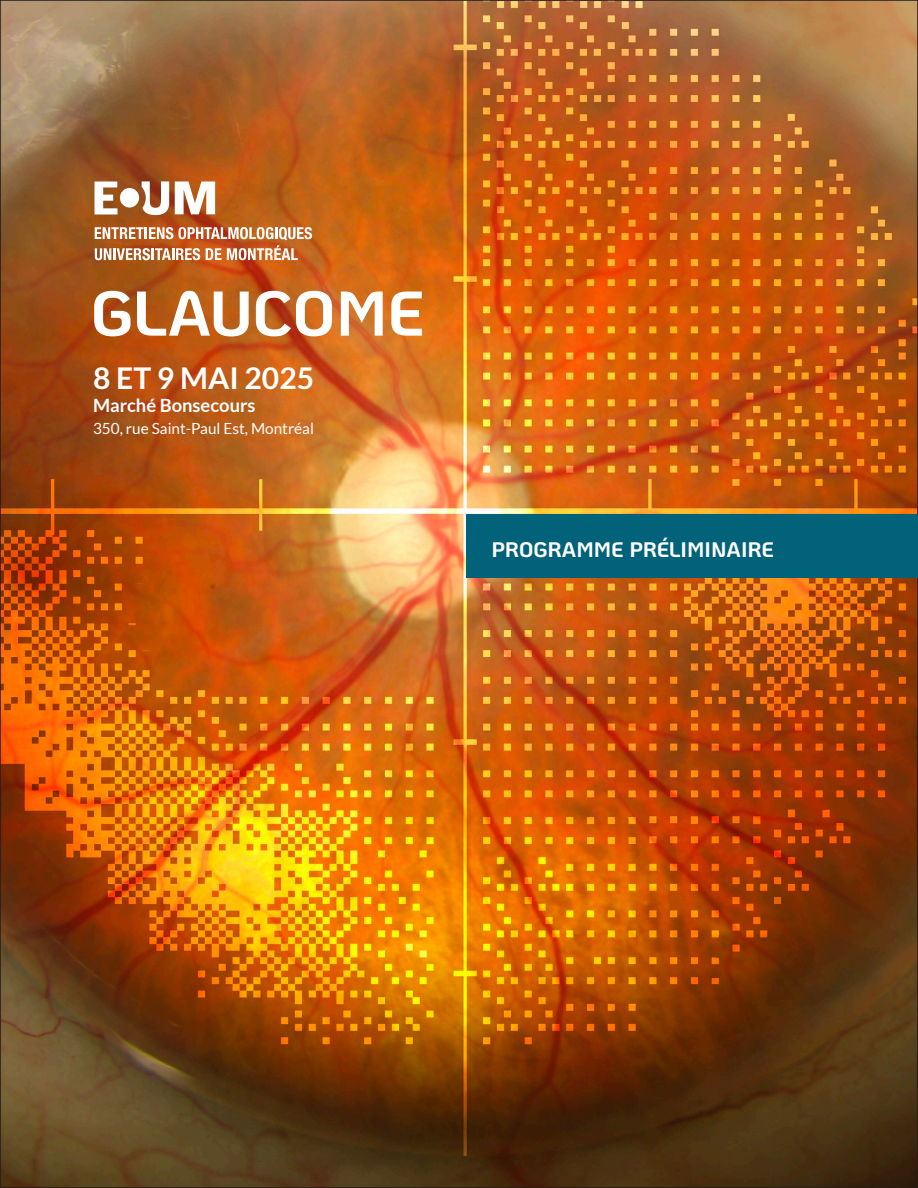
<style>
.page{position:relative;width:918px;height:1188px;background:#fff}
.page>*{position:absolute;margin:0;border:0;box-sizing:border-box;transform-origin:0 0}
.t1{font:700 63px "Ko Ho";color:#fff}
.t2{font:700 30px "Lato";color:#fff}
.t3{font:700 21px "Ko Ho";color:#fff}
.t4{font:700 18.3px "Lato";color:#fff}
.t5{font:15.3px "Lato";color:#fff}
</style>
<div class="page">
<img style="left:2px;top:2px;width:914px;height:1184px">
<svg style="left:175px;top:181px;width:40px;height:33px"></svg>
<svg style="left:142px;top:181px;width:27px;height:34px"></svg>
<svg style="left:94px;top:182px;width:24px;height:32px"></svg>
<div style="left:120px;top:188px;width:19px;height:20px;background:#fff;border-radius:50%"></div>
<img style="left:95px;top:227px;width:217px;height:33px">
<div style="left:467px;top:514px;width:451px;height:63px;background:#026279"></div>
<h1 class="t1" style="left:91px;top:261px;width:335px">GLAUCOME</h1>
<h2 class="t2" style="left:93px;top:361px;width:223px">8 ET 9 MAI 2025</h2>
<p class="t4" style="left:93px;top:395px;width:164px">Marché Bonsecours</p>
<p class="t5" style="left:93px;top:420px;width:223px">350, rue Saint-Paul Est, Montréal</p>
<h3 class="t3" style="left:491px;top:532px;width:284px">PROGRAMME PRÉLIMINAIRE</h3>
</div>
